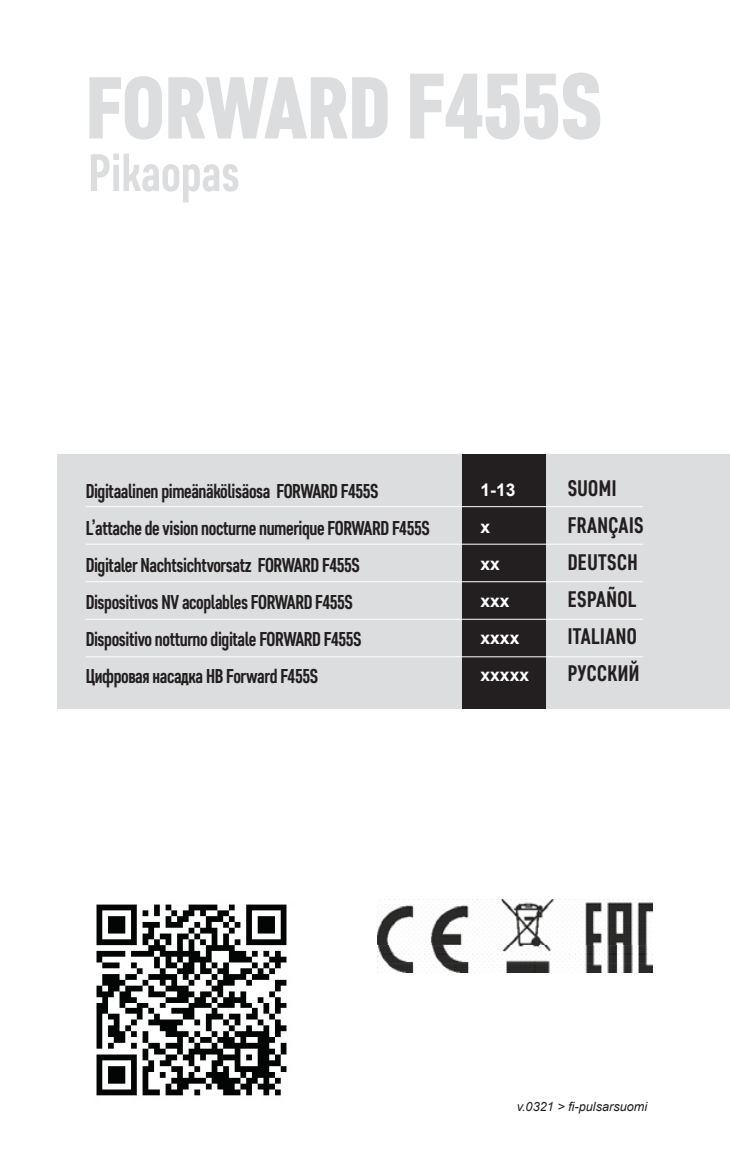
<style>
.page{position:relative;width:730px;height:1170px;background:#fff}
.page>*{position:absolute;margin:0;border:0;box-sizing:border-box;transform-origin:0 0}
.t1{font:900 87.5px "Core Sans D77 Cn";color:#dcdddf}
.t2{font:700 52.5px "Core Sans D57 Cn";color:#dcdddf}
.t3{font:700 22.5px "Core Sans D57 Cn";letter-spacing:.02em;color:#231f20}
.t4{font:700 20px "Core Sans D57 Cn";letter-spacing:-.02em;color:#231f20}
.t5{font:700 17.5px "Arial";color:#fff}
.t6{font:italic 12.75px "Arial";color:#231f20}
.s1{font-size:92.5px}
</style>
<div class="page">
<img style="left:96px;top:904px;width:191px;height:192px">
<img style="left:377px;top:899px;width:275px;height:73px">
<div style="left:57px;top:454px;width:673px;height:254px;background:#dcdddf"></div>
<div style="left:462px;top:454px;width:84px;height:254px;background:#231f20"></div>
<hr style="left:86px;top:506px;width:557px;height:1px;background:#fff">
<hr style="left:86px;top:543px;width:557px;height:1px;background:#fff">
<hr style="left:86px;top:581px;width:557px;height:1px;background:#fff">
<hr style="left:86px;top:618px;width:557px;height:1px;background:#fff">
<hr style="left:86px;top:656px;width:557px;height:1px;background:#fff">
<p class="t1" style="left:86px;top:55px;width:518px">FORWARD <span class="s1">F455S</span></p>
<p class="t2" style="left:88px;top:141px;width:153px">Pikaopas</p>
<p class="t4" style="left:86px;top:478px;width:294px">Digitaalinen pimeänäkölisäosa FORWARD F455S</p>
<p class="t4" style="left:86px;top:515px;width:345px">L’attache de vision nocturne numerique FORWARD F455S</p>
<p class="t4" style="left:86px;top:552px;width:276px">Digitaler Nachtsichtvorsatz FORWARD F455S</p>
<p class="t4" style="left:86px;top:589px;width:269px">Dispositivos NV acoplables FORWARD F455S</p>
<p class="t4" style="left:86px;top:626px;width:277px">Dispositivo notturno digitale FORWARD F455S</p>
<p class="t4" style="left:86px;top:663px;width:234px">Цифровая насадка НВ Forward F455S</p>
<p class="t5" style="left:480px;top:477px;width:37px">1-13</p>
<p class="t5" style="left:480px;top:514px;width:11px">x</p>
<p class="t5" style="left:480px;top:551px;width:21px">xx</p>
<p class="t5" style="left:480px;top:588px;width:31px">xxx</p>
<p class="t5" style="left:480px;top:625px;width:40px">xxxx</p>
<p class="t5" style="left:480px;top:662px;width:50px">xxxxx</p>
<p class="t3" style="left:568px;top:474px;width:50px">SUOMI</p>
<p class="t3" style="left:568px;top:511px;width:77px">FRANÇAIS</p>
<p class="t3" style="left:568px;top:548px;width:71px">DEUTSCH</p>
<p class="t3" style="left:568px;top:585px;width:70px">ESPAÑOL</p>
<p class="t3" style="left:568px;top:622px;width:71px">ITALIANO</p>
<p class="t3" style="left:568px;top:659px;width:73px">РУССКИЙ</p>
<p class="t6" style="left:517px;top:1097px;width:132px">v.0321 &gt; fi-pulsarsuomi</p>
</div>
